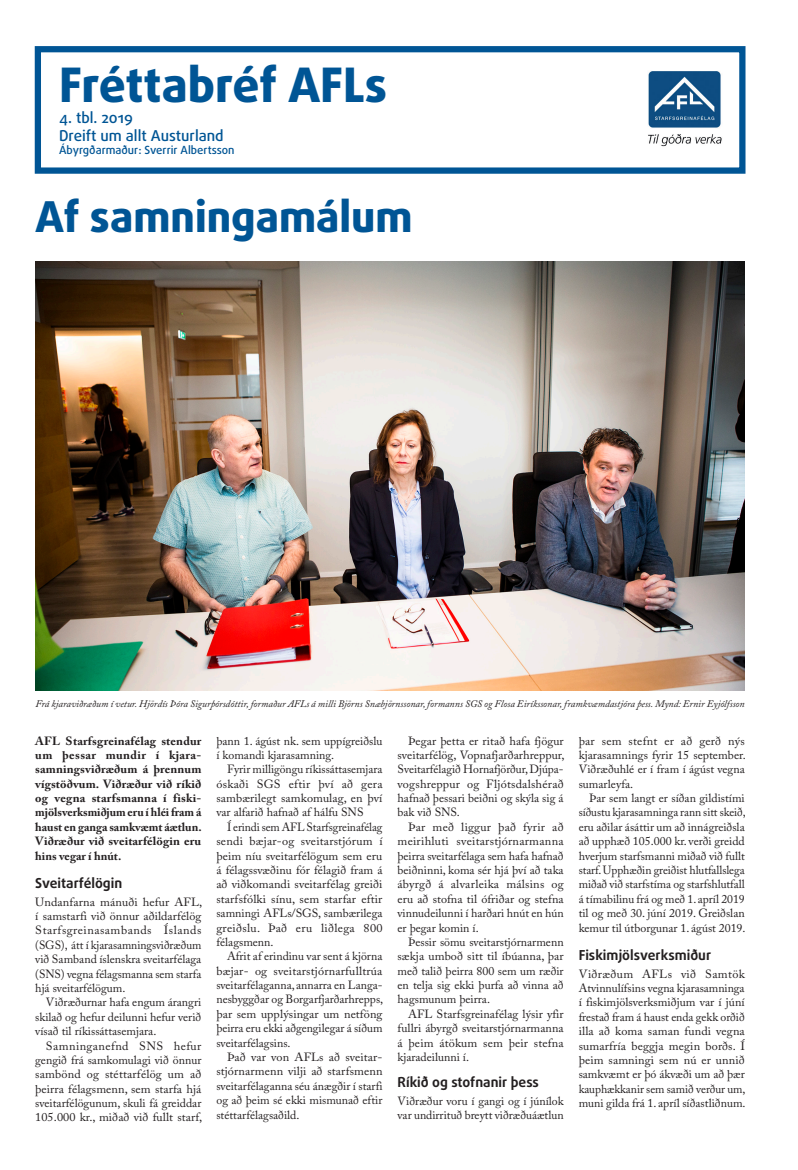
<style>
.page{position:relative;width:798px;height:1170px;background:#fff}
.page>*{position:absolute;margin:0;border:0;box-sizing:border-box;transform-origin:0 0}
.t1{font:800 47.5px "Daxline Pro";color:#005595}
.t2{font:800 42.5px "Daxline Pro";color:#005595}
.t3{font:500 15px/18px "Daxline Pro";color:#005595}
.t4{font:700 13.75px "Daxline Pro";color:#231f20}
.t5{font:11.88px/14.4px "Adobe Caslon Pro";color:#231f20;text-align:justify}
.t6{font:700 11.88px/14.4px "Adobe Caslon Pro";letter-spacing:.005em;color:#231f20;text-align:justify}
.t7{font:500 11.25px "Daxline Pro";color:#005595}
.t8{font:italic 10px "Adobe Caslon Pro";color:#231f20}
</style>
<div class="page">
<div style="left:35px;top:46px;width:710px;height:128px;border:6px solid #005595"></div>
<img style="left:35px;top:261px;width:709px;height:429px">
<img style="left:648px;top:71px;width:74px;height:76px">
<h1 class="t1" style="left:59px;top:54px;width:329px">Fréttabréf AFLs</h1>
<p class="t3" style="left:59px;top:109px;width:166px">4. tbl. 2019<br>Dreift um allt Austurland</p>
<p class="t7" style="left:59px;top:143px;width:177px">Ábyrgðarmaður: Sverrir Albertsson</p>
<h2 class="t2" style="left:35px;top:188px;width:378px">Af samningamálum</h2>
<p class="t8" style="left:35px;top:697px;width:710px">Frá kjaraviðræðum í vetur. Hjördís Þóra Sigurþórsdóttir, formaður AFLs á milli Björns Snæbjörnssonar, formanns SGS og Flosa Eiríkssonar, framkvæmdastjóra þess. Mynd: Ernir Eyjólfsson</p>
<p class="t6" style="left:35px;top:733px;width:168px">AFL Starfsgreinafélag stendur um þessar mundir í kjara&shy;samningsviðræðum á þrennum vígstöðvum. Viðræður við ríkið og vegna starfsmanna í fiski&shy;mjölsverksmiðjum eru í hléi fram á haust en ganga samkvæmt áætlun.<br>Viðræður við sveitarfélögin eru hins vegar í hnút.</p>
<p class="t4" style="left:35px;top:873px;width:88px">Sveitarfélögin</p>
<p class="t5" style="left:35px;top:894px;width:168px">Undanfarna mánuði hefur AFL, í samstarfi við önnur aðildarfélög Starfsgreinasambands Íslands (SGS), átt í kjarasamningsviðræðum við Samband íslenskra sveitarfélaga (SNS) vegna félagsmanna sem starfa hjá sveitarfélögum.</p>
<p class="t5" style="left:35px;top:994px;width:167px;text-indent:11px">Viðræðurnar hafa engum árangri skilað og hefur deilunni hefur verið vísað til ríkissáttasemjara.</p>
<p class="t5" style="left:35px;top:1038px;width:168px;text-indent:11px">Samninganefnd SNS hefur gengið frá samkomulagi við önnur sambönd og stéttarfélög um að þeirra félagsmenn, sem starfa hjá sveitarfélögunum, skuli fá greiddar 105.000 kr., miðað við fullt starf,</p>
<p class="t5" style="left:216px;top:733px;width:167px">þann 1. ágúst nk. sem uppígreiðslu í komandi kjarasamning.</p>
<p class="t5" style="left:216px;top:762px;width:168px;text-indent:11px">Fyrir milligöngu ríkissáttasemjara óskaði SGS eftir því að gera sambærilegt samkomulag, en því var alfarið hafnað af hálfu SNS</p>
<p class="t5" style="left:216px;top:819px;width:168px;text-indent:11px">Í erindi sem AFL Starfsgreinafélag sendi bæjar-og sveitarstjórum í þeim níu sveitarfélögum sem eru á félagssvæðinu fór félagið fram á að viðkomandi sveitarfélag greiði starfsfólki sínu, sem starfar eftir samningi AFLs/SGS, sambærilega greiðslu. Það eru liðlega 800 félagsmenn.</p>
<p class="t5" style="left:216px;top:948px;width:168px;text-indent:11px">Afrit af erindinu var sent á kjörna bæjar- og sveitarstjórnarfulltrúa sveitarfélaganna, annarra en Langa&shy;nesbyggðar og Borgarfjarðarhrepps, þar sem upplýsingar um netföng þeirra eru ekki aðgengilegar á síðum sveitarfélagsins.</p>
<p class="t5" style="left:216px;top:1049px;width:167px;text-indent:11px">Það var von AFLs að sveitar&shy;stjórnarmenn vilji að starfsmenn sveitarfélaganna séu ánægðir í starfi og að þeim sé ekki mismunað eftir stéttarfélagsaðild.</p>
<p class="t5" style="left:397px;top:733px;width:168px;text-indent:11px">Þegar þetta er ritað hafa fjögur sveitarfélög, Vopnafjarðarhreppur, Sveitarfélagið Hornafjörður, Djúpa&shy;vogshreppur og Fljótsdalshérað hafnað þessari beiðni og skýla sig á bak við SNS.</p>
<p class="t5" style="left:397px;top:819px;width:168px;text-indent:11px">Þar með liggur það fyrir að meirihluti sveitarstjórnarmanna þeirra sveitarfélaga sem hafa hafnað beiðninni, koma sér hjá því að taka ábyrgð á alvarleika málsins og eru að stofna til ófriðar og stefna vinnudeilunni í harðari hnút en hún er þegar komin í.</p>
<p class="t5" style="left:397px;top:934px;width:168px;text-indent:11px">Þessir sömu sveitarstjórnarmenn sækja umboð sitt til íbúanna, þar með talið þeirra 800 sem um ræðir en telja sig ekki þurfa að vinna að hagsmunum þeirra.</p>
<p class="t5" style="left:397px;top:1006px;width:168px;text-indent:11px">AFL Starfsgreinafélag lýsir yfir fullri ábyrgð sveitarstjórnarmanna á þeim átökum sem þeir stefna kjaradeilunni í.</p>
<p class="t4" style="left:397px;top:1072px;width:143px">Ríkið og stofnanir þess</p>
<p class="t5" style="left:397px;top:1093px;width:167px">Viðræður voru í gangi og í júnílok var undirrituð breytt viðræðuáætlun</p>
<p class="t5" style="left:578px;top:733px;width:168px">þar sem stefnt er að gerð nýs kjarasamnings fyrir 15 september.<br>Viðræðuhlé er í fram í ágúst vegna sumarleyfa.</p>
<p class="t5" style="left:578px;top:790px;width:168px;text-indent:11px">Þar sem langt er síðan gildistími síðustu kjarasamninga rann sitt skeið, eru aðilar ásáttir um að innágreiðsla að upphæð 105.000 kr. verði greidd hverjum starfsmanni miðað við fullt starf. Upphæðin greiðist hlutfallslega miðað við starfstíma og starfshlutfall á tímabilinu frá og með 1. apríl 2019 til og með 30. júní 2019. Greiðslan kemur til útborgunar 1. ágúst 2019.</p>
<p class="t4" style="left:578px;top:945px;width:134px">Fiskimjölsverksmiður</p>
<p class="t5" style="left:578px;top:966px;width:168px">Viðræðum AFLs við Samtök Atvinnulífsins vegna kjarasamninga í fiskimjölsverksmiðjum var í júní frestað fram á haust enda gekk orðið illa að koma saman fundi vegna sumarfría beggja megin borðs. Í þeim samningi sem nú er unnið samkvæmt er þó ákvæði um að þær kauphækkanir sem samið verður um, muni gilda frá 1. apríl síðastliðnum.</p>
</div>
